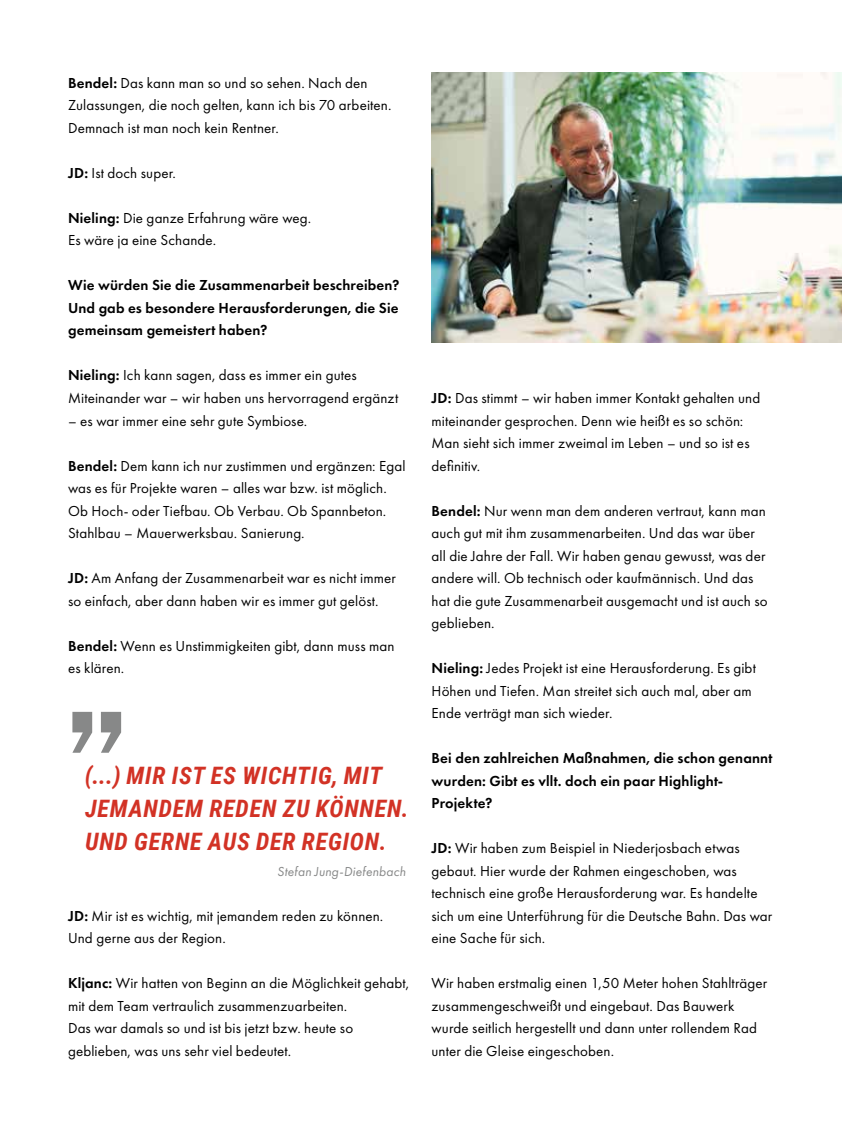
<style>
.page{position:relative;width:842px;height:1136px;background:#fff}
.page>*{position:absolute;margin:0;border:0;box-sizing:border-box;transform-origin:0 0}
.t1{font:600 150px "Franklin Gothic";color:#878888}
.t2{font:italic 700 24px/33px "Roboto Condensed";letter-spacing:.035em;color:#d23225}
.t3{font:15px/22.5px "Futura PT";letter-spacing:.01em;color:#000}
.t4{font:600 15px/22.5px "Futura PT";letter-spacing:.01em;color:#000;text-align:justify}
.t5{font:italic 13.5px "Futura PT";letter-spacing:.015em;color:#878888}
.s1{font-weight:600}
</style>
<div class="page">
<img style="left:432px;top:73px;width:410px;height:270px">
<p class="t3" style="left:68px;top:71px;width:325px"><span class="s1">Bendel:</span> Das kann man so und so sehen. Nach den<br>Zulassungen, die noch gelten, kann ich bis 70 arbeiten.<br>Demnach ist man noch kein Rentner.</p>
<p class="t3" style="left:68px;top:161px;width:109px"><span class="s1">JD:</span> Ist doch super.</p>
<p class="t3" style="left:68px;top:206px;width:245px"><span class="s1">Nieling:</span> Die ganze Erfahrung wäre weg.<br>Es wäre ja eine Schande.</p>
<p class="t4" style="left:68px;top:274px;width:333px">Wie würden Sie die Zusammenarbeit beschreiben?<br>Und gab es besondere Herausforderungen, die Sie gemeinsam gemeistert haben?</p>
<p class="t3" style="left:68px;top:364px;width:332px"><span class="s1">Nieling:</span> Ich kann sagen, dass es immer ein gutes<br>Miteinander war – wir haben uns hervorragend ergänzt</p>
<p class="t3" style="left:68px;top:409px;width:241px">– es war immer eine sehr gute Symbiose.</p>
<p class="t3" style="left:68px;top:454px;width:339px"><span class="s1">Bendel:</span> Dem kann ich nur zustimmen und ergänzen: Egal was es für Projekte waren – alles war bzw. ist möglich.<br>Ob Hoch- oder Tiefbau. Ob Verbau. Ob Spannbeton.<br>Stahlbau – Mauerwerksbau. Sanierung.</p>
<p class="t3" style="left:68px;top:566px;width:329px"><span class="s1">JD:</span> Am Anfang der Zusammenarbeit war es nicht immer so einfach, aber dann haben wir es immer gut gelöst.</p>
<p class="t3" style="left:68px;top:634px;width:328px"><span class="s1">Bendel:</span> Wenn es Unstimmigkeiten gibt, dann muss man es klären.</p>
<h1 class="t1" style="left:64px;top:589px;width:67px">„</h1>
<h2 class="t2" style="left:85px;top:758px;width:326px">(...) MIR IST ES WICHTIG, MIT<br>JEMANDEM REDEN ZU KÖNNEN.<br>UND GERNE AUS DER REGION.</h2>
<p class="t5" style="left:277px;top:863px;width:130px">Stefan Jung-Diefenbach</p>
<p class="t3" style="left:68px;top:904px;width:317px"><span class="s1">JD:</span> Mir ist es wichtig, mit jemandem reden zu können.<br>Und gerne aus der Region.</p>
<p class="t3" style="left:68px;top:971px;width:343px"><span class="s1">Kljanc:</span> Wir hatten von Beginn an die Möglichkeit gehabt, mit dem Team vertraulich zusammenzuarbeiten.<br>Das war damals so und ist bis jetzt bzw. heute so geblieben, was uns sehr viel bedeutet.</p>
<p class="t3" style="left:432px;top:386px;width:330px"><span class="s1">JD:</span> Das stimmt – wir haben immer Kontakt gehalten und miteinander gesprochen. Denn wie heißt es so schön:<br>Man sieht sich immer zweimal im Leben – und so ist es definitiv.</p>
<p class="t3" style="left:432px;top:499px;width:338px"><span class="s1">Bendel:</span> Nur wenn man dem anderen vertraut, kann man auch gut mit ihm zusammenarbeiten. Und das war über all die Jahre der Fall. Wir haben genau gewusst, was der andere will. Ob technisch oder kaufmännisch. Und das hat die gute Zusammenarbeit ausgemacht und ist auch so geblieben.</p>
<p class="t3" style="left:432px;top:656px;width:326px"><span class="s1">Nieling:</span> Jedes Projekt ist eine Herausforderung. Es gibt<br>Höhen und Tiefen. Man streitet sich auch mal, aber am<br>Ende verträgt man sich wieder.</p>
<p class="t4" style="left:432px;top:746px;width:342px;text-align:left">Bei den zahlreichen Maßnahmen, die schon genannt wurden: Gibt es vllt. doch ein paar Highlight-<br>Projekte?</p>
<p class="t3" style="left:432px;top:836px;width:342px"><span class="s1">JD:</span> Wir haben zum Beispiel in Niederjosbach etwas gebaut. Hier wurde der Rahmen eingeschoben, was technisch eine große Herausforderung war. Es handelte sich um eine Unterführung für die Deutsche Bahn. Das war eine Sache für sich.</p>
<p class="t3" style="left:432px;top:971px;width:337px">Wir haben erstmalig einen 1,50 Meter hohen Stahlträger zusammengeschweißt und eingebaut. Das Bauwerk wurde seitlich hergestellt und dann unter rollendem Rad unter die Gleise eingeschoben.</p>
</div>
